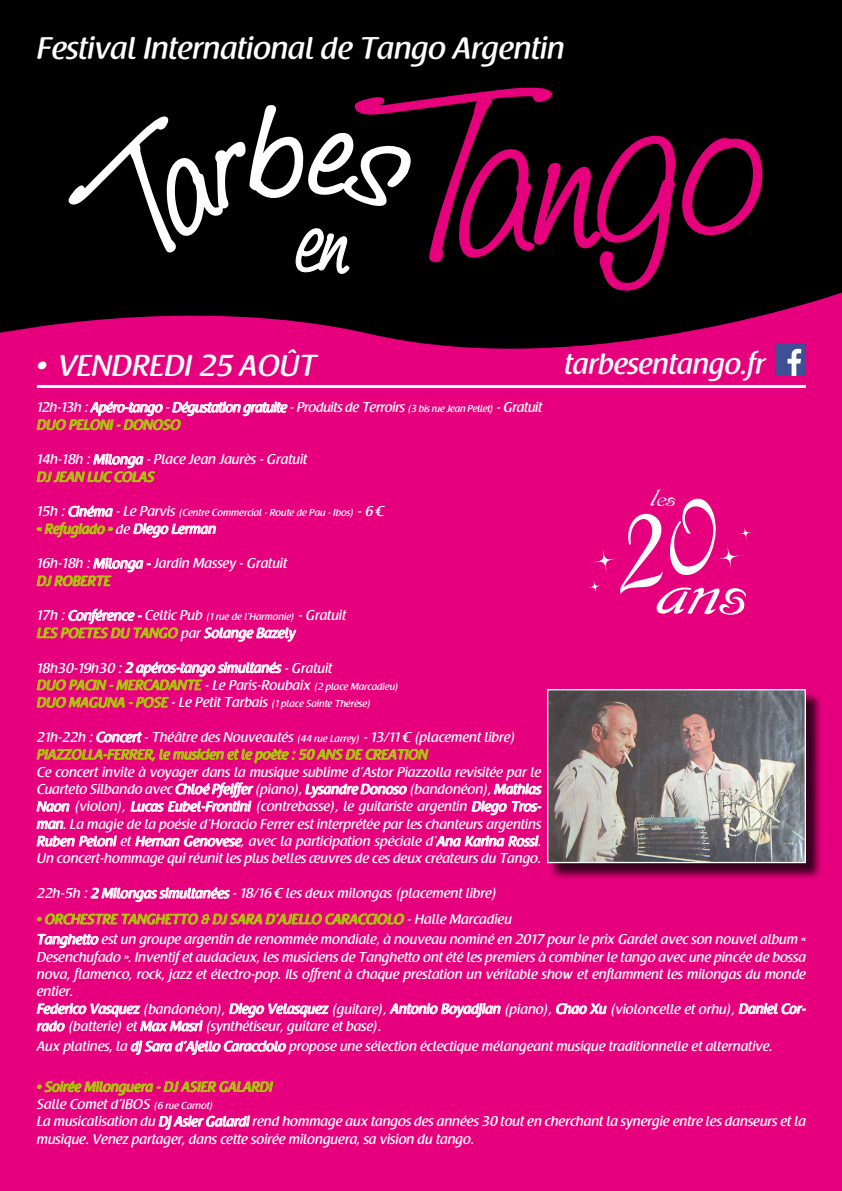
<style>
.page{position:relative;width:842px;height:1191px;background:#fff}
.page>*{position:absolute;margin:0;border:0;box-sizing:border-box;transform-origin:0 0}
.t1{font:75.5px "Montague";color:#fff}
.t2{font:500 31px "Raspoutine";color:#fff}
.t3{font:500 30px "Raspoutine";color:#fff}
.t4{font:500 28.9px "Raspoutine";color:#fff}
.t5{font:26.1px "Montague";color:#fff}
.t6{font:500 14px/17.3px "Raspoutine";color:#fff}
.t7{font:500 14px/17.3px "Raspoutine";letter-spacing:-.02em;color:#fff}
.t8{font:500 14px "Raspoutine";color:#adc70b}
.t9{font:500 10px "Raspoutine";color:#fff}
.s1{font-size:10px}
.s2{color:#adc70b}
.s3{font-size:14px}
.s4{font-size:14px;color:#adc70b}
</style>
<div class="page">
<div style="left:0;top:0;width:842px;height:367px;background:#000"></div>
<div style="left:0;top:292px;width:842px;height:899px;background:#e6007d"></div>
<img style="left:775px;top:344px;width:31px;height:31px">
<hr style="left:37px;top:385px;width:769px;height:3px;background:#fff">
<svg style="left:412px;top:87px;width:351px;height:204px"></svg>
<svg style="left:295px;top:253px;width:55px;height:21px"></svg>
<svg style="left:69px;top:105px;width:343px;height:146px"></svg>
<svg style="left:32px;top:401px;width:256px;height:33px"></svg>
<svg style="left:32px;top:451px;width:130px;height:31px"></svg>
<svg style="left:37px;top:505px;width:76px;height:33px"></svg>
<svg style="left:129px;top:523px;width:87px;height:24px"></svg>
<svg style="left:32px;top:555px;width:119px;height:31px"></svg>
<svg style="left:37px;top:608px;width:141px;height:34px"></svg>
<svg style="left:204px;top:627px;width:93px;height:22px"></svg>
<svg style="left:32px;top:661px;width:249px;height:50px"></svg>
<svg style="left:37px;top:731px;width:391px;height:39px"></svg>
<svg style="left:305px;top:783px;width:102px;height:24px"></svg>
<svg style="left:36px;top:801px;width:34px;height:11px"></svg>
<svg style="left:131px;top:782px;width:122px;height:42px"></svg>
<svg style="left:467px;top:781px;width:75px;height:43px"></svg>
<svg style="left:32px;top:820px;width:85px;height:30px"></svg>
<svg style="left:135px;top:831px;width:107px;height:28px"></svg>
<svg style="left:436px;top:832px;width:103px;height:27px"></svg>
<svg style="left:37px;top:885px;width:367px;height:63px"></svg>
<svg style="left:390px;top:1002px;width:111px;height:23px"></svg>
<svg style="left:556px;top:1002px;width:51px;height:12px"></svg>
<svg style="left:734px;top:1002px;width:72px;height:24px"></svg>
<svg style="left:37px;top:1002px;width:308px;height:62px"></svg>
<svg style="left:37px;top:1078px;width:236px;height:26px"></svg>
<svg style="left:154px;top:1115px;width:96px;height:24px"></svg>
<div style="left:549px;top:691px;width:274px;height:189px;background:#000;opacity:.75"></div>
<img style="left:549px;top:691px;width:255px;height:170px">
<div style="left:547px;top:689px;width:259px;height:174px;border:1px solid #fff"></div>
<svg style="left:711px;top:539px;width:36px;height:36px"></svg>
<svg style="left:757px;top:551px;width:1px;height:24px"></svg>
<div style="left:586px;top:542px;width:37px;height:37px;background:#e6007d;border-radius:15px"></div>
<svg style="left:584px;top:575px;width:22px;height:22px"></svg>
<svg style="left:734px;top:522px;width:22px;height:22px"></svg>
<svg style="left:762px;top:529px;width:1px;height:15px"></svg>
<div style="left:601px;top:495px;width:127px;height:102px;background:#e6007d"></div>
<h2 class="t2" style="left:37px;top:31px;width:529px">Festival International de Tango Argentin</h2>
<h3 class="t3" style="left:37px;top:349px;width:281px">• VENDREDI 25 AOÛT</h3>
<h3 class="t4" style="left:564px;top:347px;width:202px">tarbesentango.fr</h3>
<p class="t7" style="left:37px;top:399px;width:507px">12h-13h : Apéro-tango - Dégustation gratuite - Produits de Terroirs <span class="s1">(3 bis rue Jean Pellet)</span> - Gratuit<br><span class="s2">DUO PELONI - DONOSO</span></p>
<p class="t6" style="left:37px;top:451px;width:272px">14h-18h : Milonga - Place Jean Jaurès - Gratuit</p>
<p class="t8" style="left:37px;top:469px;width:119px">DJ JEAN LUC COLAS</p>
<p class="t9" style="left:37px;top:507px;width:349px"><span class="s3">15h : Cinéma - Le Parvis</span> (Centre Commercial - Route de Pau - Ibos) <span class="s3">- 6 €</span></p>
<p class="t6" style="left:37px;top:520px;width:181px"><span class="s2">« Refugiado »</span> de Diego Lerman</p>
<p class="t6" style="left:37px;top:555px;width:252px">16h-18h : Milonga - Jardin Massey - Gratuit</p>
<p class="t8" style="left:37px;top:573px;width:75px">DJ ROBERTE</p>
<p class="t6" style="left:37px;top:607px;width:311px">17h : Conférence - Celtic Pub <span class="s1">(1 rue de l’Harmonie)</span> - Gratuit<br><span class="s2">LES POETES DU TANGO</span> par Solange Bazely</p>
<p class="t6" style="left:37px;top:659px;width:364px">18h30-19h30 : 2 apéros-tango simultanés - Gratuit<br><span class="s2">DUO PACIN - MERCADANTE</span> - Le Paris-Roubaix <span class="s1">(2 place Marcadieu)</span></p>
<p class="t9" style="left:37px;top:698px;width:336px"><span class="s4">DUO MAGUNA - POSE</span> <span class="s3">- Le Petit Tarbais</span> (1 place Sainte Thérèse)</p>
<p class="t6" style="left:37px;top:729px;width:481px">21h-22h : Concert - Théâtre des Nouveautés <span class="s1">(44 rue Larrey)</span> - 13/11 € (placement libre)<br><span class="s2">PIAZZOLLA-FERRER, le musicien et le poète : 50 ANS DE CREATION</span></p>
<p class="t6" style="left:37px;top:763px;width:506px;text-align:justify">Ce concert invite à voyager dans la musique sublime d’Astor Piazzolla revisitée par le Cuarteto Silbando avec Chloé Pfeiffer (piano), Lysandre Donoso (bandonéon), Mathias Naon (violon), Lucas Eubel-Frontini (contrebasse), le guitariste argentin Diego Tros&shy;man. La magie de la poésie d’Horacio Ferrer est interprétée par les chanteurs argentins Ruben Peloni et Hernan Genovese, avec la participation spéciale d’Ana Karina Rossi.<br>Un concert-hommage qui réunit les plus belles œuvres de ces deux créateurs du Tango.</p>
<p class="t6" style="left:37px;top:885px;width:462px">22h-5h : 2 Milongas simultanées - 18/16 € les deux milongas (placement libre)</p>
<p class="t6" style="left:37px;top:909px;width:770px;line-height:20.2px"><span class="s2">• ORCHESTRE TANGHETTO &amp; DJ SARA D’AJELLO CARACCIOLO</span> - Halle Marcadieu<br>Tanghetto est un groupe argentin de renommée mondiale, à nouveau nominé en 2017 pour le prix Gardel avec son nouvel album «</p>
<p class="t6" style="left:37px;top:948px;width:771px">Desenchufado ». Inventif et audacieux, les musiciens de Tanghetto ont été les premiers à combiner le tango avec une pincée de bossa nova, flamenco, rock, jazz et électro-pop. Ils offrent à chaque prestation un véritable show et enflamment les milongas du monde entier.<br>Federico Vasquez (bandonéon), Diego Velasquez (guitare), Antonio Boyadjian (piano), Chao Xu (violoncelle et orhu), Daniel Cor&shy;rado (batterie) et Max Masri (synthétiseur, guitare et base).</p>
<p class="t6" style="left:37px;top:1038px;width:737px">Aux platines, la dj Sara d’Ajello Caracciolo propose une sélection éclectique mélangeant musique traditionnelle et alternative.</p>
<p class="t6" style="left:37px;top:1078px;width:771px"><span class="s2">• Soirée Milonguera - DJ ASIER GALARDI<br></span>Salle Comet d’IBOS <span class="s1">(6 rue Carnot)<br></span>La musicalisation du Dj Asier Galardi rend hommage aux tangos des années 30 tout en cherchant la synergie entre les danseurs et la musique. Venez partager, dans cette soirée milonguera, sa vision du tango.</p>
<h3 class="t5" style="left:648px;top:482px;width:27px">les</h3>
<h1 class="t1" style="left:651px;top:545px;width:93px">ans</h1>
</div>
